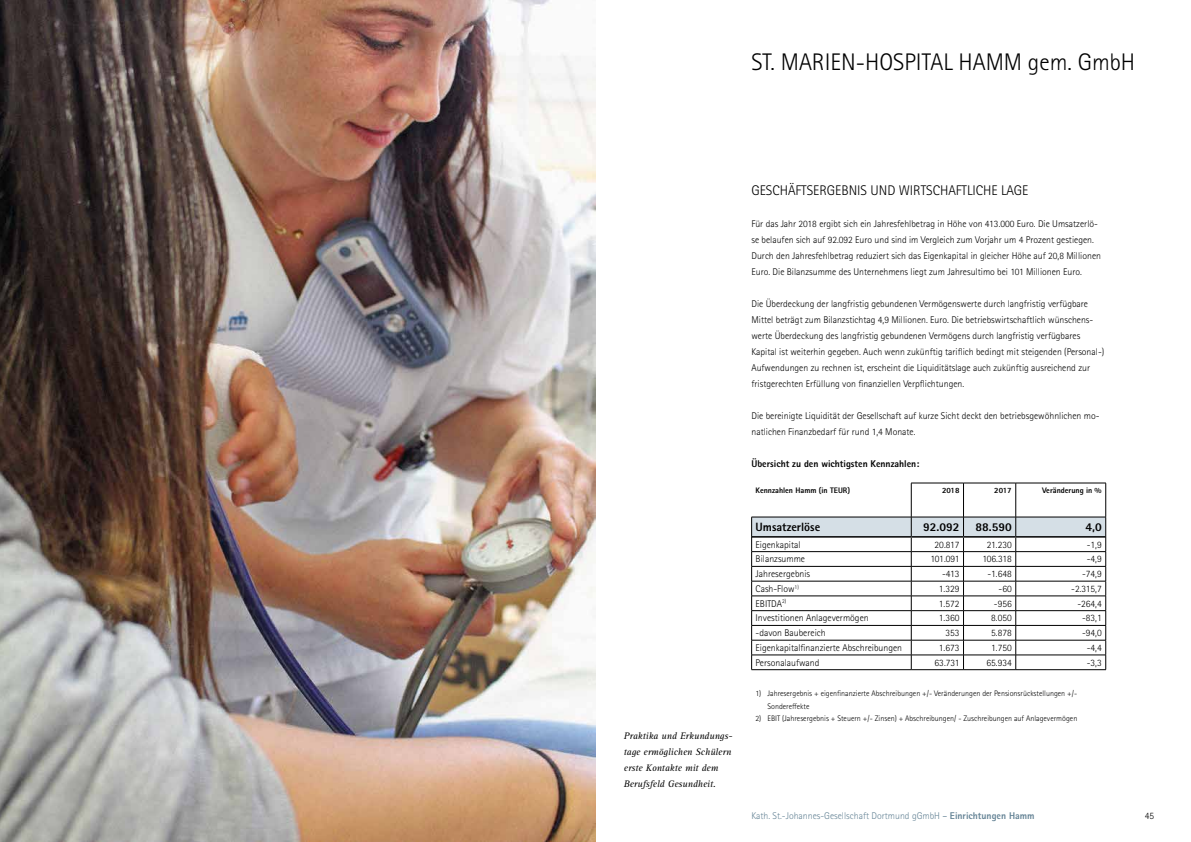
<style>
.page{position:relative;width:1191px;height:842px;background:#fff}
.page>*{position:absolute;margin:0;border:0;box-sizing:border-box;transform-origin:0 0}
.t1{font:300 24px "Rotis Sans Serif Std";color:#000}
.t2{font:300 14px "Rotis Sans Serif Std";color:#000}
.t3{font:800 12px "Rotis Sans Serif Std";color:#000}
.t4{font:300 9.8px/16px "Rotis Sans Serif Std";color:#000}
.t5{font:italic 9.8px/16px "Rotis Serif Std";color:#000}
.t6{font:300 9.8px "Rotis Sans Serif Std";color:#648395}
.t7{font:800 9.8px "Rotis Sans Serif Std";color:#000}
.t8{font:300 8px/12.5px "Rotis Sans Serif Std";color:#000}
.t9{font:800 8px "Rotis Sans Serif Std";color:#000}
.s1{font-weight:400}
.s2{font-weight:800}
</style>
<div class="page">
<img style="left:0;top:0;width:595px;height:842px">
<hr style="left:911px;top:483px;width:52px;height:1px;background:#000">
<hr style="left:911px;top:483px;width:1px;height:34px;background:#000">
<hr style="left:963px;top:483px;width:52px;height:1px;background:#000">
<hr style="left:963px;top:483px;width:1px;height:34px;background:#000">
<hr style="left:1015px;top:483px;width:91px;height:1px;background:#000">
<hr style="left:1015px;top:483px;width:1px;height:34px;background:#000">
<hr style="left:1105px;top:483px;width:1px;height:34px;background:#000">
<svg style="left:751px;top:517px;width:355px;height:152px"></svg>
<hr style="left:751px;top:669px;width:160px;height:1px;background:#000">
<hr style="left:911px;top:669px;width:52px;height:1px;background:#000">
<hr style="left:963px;top:669px;width:52px;height:1px;background:#000">
<hr style="left:1015px;top:669px;width:91px;height:1px;background:#000">
<hr style="left:752px;top:536px;width:159px;height:2px;background:#000">
<hr style="left:911px;top:536px;width:52px;height:2px;background:#000">
<hr style="left:963px;top:536px;width:52px;height:2px;background:#000">
<hr style="left:1015px;top:536px;width:90px;height:2px;background:#000">
<h1 class="t1" style="left:751px;top:48px;width:385px">ST. MARIEN-HOSPITAL HAMM gem. GmbH</h1>
<p class="t5" style="left:624px;top:728px;width:110px">Praktika und Erkundungs&shy;tage ermöglichen Schülern erste Kontakte mit dem<br>Berufsfeld Gesundheit.</p>
<h2 class="t2" style="left:751px;top:182px;width:278px">GESCHÄFTSERGEBNIS UND WIRTSCHAFTLICHE LAGE</h2>
<p class="t4" style="left:751px;top:216px;width:351px">Für das Jahr 2018 ergibt sich ein Jahresfehlbetrag in Höhe von 413.000 Euro. Die Umsatzerlö&shy;se belaufen sich auf 92.092 Euro und sind im Vergleich zum Vorjahr um 4 Prozent gestiegen.<br>Durch den Jahresfehlbetrag reduziert sich das Eigenkapital in gleicher Höhe auf 20,8 Millionen Euro. Die Bilanzsumme des Unternehmens liegt zum Jahresultimo bei 101 Millionen Euro.</p>
<p class="t4" style="left:751px;top:296px;width:354px">Die Überdeckung der langfristig gebundenen Vermögenswerte durch langfristig verfügbare Mittel beträgt zum Bilanzstichtag 4,9 Millionen. Euro. Die betriebswirtschaftlich wünschens&shy;werte Überdeckung des langfristig gebundenen Vermögens durch langfristig verfügbares Kapital ist weiterhin gegeben. Auch wenn zukünftig tariflich bedingt mit steigenden (Personal-)<br>Aufwendungen zu rechnen ist, erscheint die Liquiditätslage auch zukünftig ausreichend zur fristgerechten Erfüllung von finanziellen Verpflichtungen.</p>
<p class="t4" style="left:751px;top:408px;width:349px">Die bereinigte Liquidität der Gesellschaft auf kurze Sicht deckt den betriebsgewöhnlichen mo&shy;natlichen Finanzbedarf für rund 1,4 Monate.</p>
<p class="t7" style="left:751px;top:457px;width:169px">Übersicht zu den wichtigsten Kennzahlen:</p>
<p class="t9" style="left:755px;top:485px;width:96px">Kennzahlen Hamm (in TEUR)</p>
<p class="t9" style="left:942px;top:485px;width:19px">2018</p>
<p class="t9" style="left:994px;top:485px;width:19px">2017</p>
<p class="t9" style="left:1042px;top:485px;width:61px">Veränderung in %</p>
<p class="t3" style="left:755px;top:519px;width:66px">Umsatzerlöse</p>
<p class="t3" style="left:923px;top:519px;width:38px">92.092</p>
<p class="t3" style="left:975px;top:519px;width:38px">88.590</p>
<p class="t3" style="left:1085px;top:519px;width:18px">4,0</p>
<p class="t4" style="left:755px;top:536px;width:46px">Eigenkapital</p>
<p class="t4" style="left:934px;top:536px;width:26px">20.817</p>
<p class="t4" style="left:986px;top:536px;width:26px">21.230</p>
<p class="t4" style="left:1086px;top:536px;width:16px">-1,9</p>
<p class="t4" style="left:755px;top:551px;width:51px">Bilanzsumme</p>
<p class="t4" style="left:930px;top:551px;width:30px">101.091</p>
<p class="t4" style="left:982px;top:551px;width:31px">106.318</p>
<p class="t4" style="left:1086px;top:551px;width:16px">-4,9</p>
<p class="t4" style="left:755px;top:566px;width:56px">Jahresergebnis</p>
<p class="t4" style="left:942px;top:566px;width:19px">-413</p>
<p class="t4" style="left:987px;top:566px;width:26px">-1.648</p>
<p class="t4" style="left:1082px;top:566px;width:21px">-74,9</p>
<p class="t4" style="left:755px;top:581px;width:45px">Cash-Flow<sup>1)</sup></p>
<p class="t4" style="left:939px;top:581px;width:22px">1.329</p>
<p class="t4" style="left:998px;top:581px;width:15px">-60</p>
<p class="t4" style="left:1071px;top:581px;width:32px">-2.315,7</p>
<p class="t4" style="left:755px;top:595px;width:32px">EBITDA<sup>2)</sup></p>
<p class="t4" style="left:939px;top:595px;width:22px">1.572</p>
<p class="t4" style="left:994px;top:595px;width:19px">-956</p>
<p class="t4" style="left:1077px;top:595px;width:26px">-264,4</p>
<p class="t4" style="left:755px;top:610px;width:115px">Investitionen Anlagevermögen</p>
<p class="t4" style="left:939px;top:610px;width:22px">1.360</p>
<p class="t4" style="left:991px;top:610px;width:22px">8.050</p>
<p class="t4" style="left:1082px;top:610px;width:21px">-83,1</p>
<p class="t4" style="left:755px;top:625px;width:72px">-davon Baubereich</p>
<p class="t4" style="left:945px;top:625px;width:16px">353</p>
<p class="t4" style="left:991px;top:625px;width:22px">5.878</p>
<p class="t4" style="left:1082px;top:625px;width:21px">-94,0</p>
<p class="t4" style="left:755px;top:640px;width:148px">Eigenkapitalfinanzierte Abschreibungen</p>
<p class="t4" style="left:939px;top:640px;width:22px">1.673</p>
<p class="t4" style="left:991px;top:640px;width:22px">1.750</p>
<p class="t4" style="left:1086px;top:640px;width:16px">-4,4</p>
<p class="t4" style="left:755px;top:654px;width:65px">Personalaufwand</p>
<p class="t4" style="left:934px;top:654px;width:26px">63.731</p>
<p class="t4" style="left:986px;top:654px;width:27px">65.934</p>
<p class="t4" style="left:1086px;top:654px;width:16px">-3,3</p>
<p class="t8" style="left:767px;top:687px;width:311px;text-indent:-12px">1) Jahresergebnis + eigenfinanzierte Abschreibungen +/- Veränderungen der Pensionsrückstellungen +/-<br>Sondereffekte</p>
<p class="t8" style="left:755px;top:712px;width:323px">2) EBIT (Jahresergebnis + Steuern +/- Zinsen) + Abschreibungen/ - Zuschreibungen auf Anlagevermögen</p>
<p class="t6" style="left:751px;top:810px;width:285px">Kath. St.-Johannes-Gesellschaft Dortmund gGmbH <span class="s1">–</span> <span class="s2">Einrichtungen Hamm</span></p>
<p class="t4" style="left:1144px;top:808px;width:11px">45</p>
</div>
